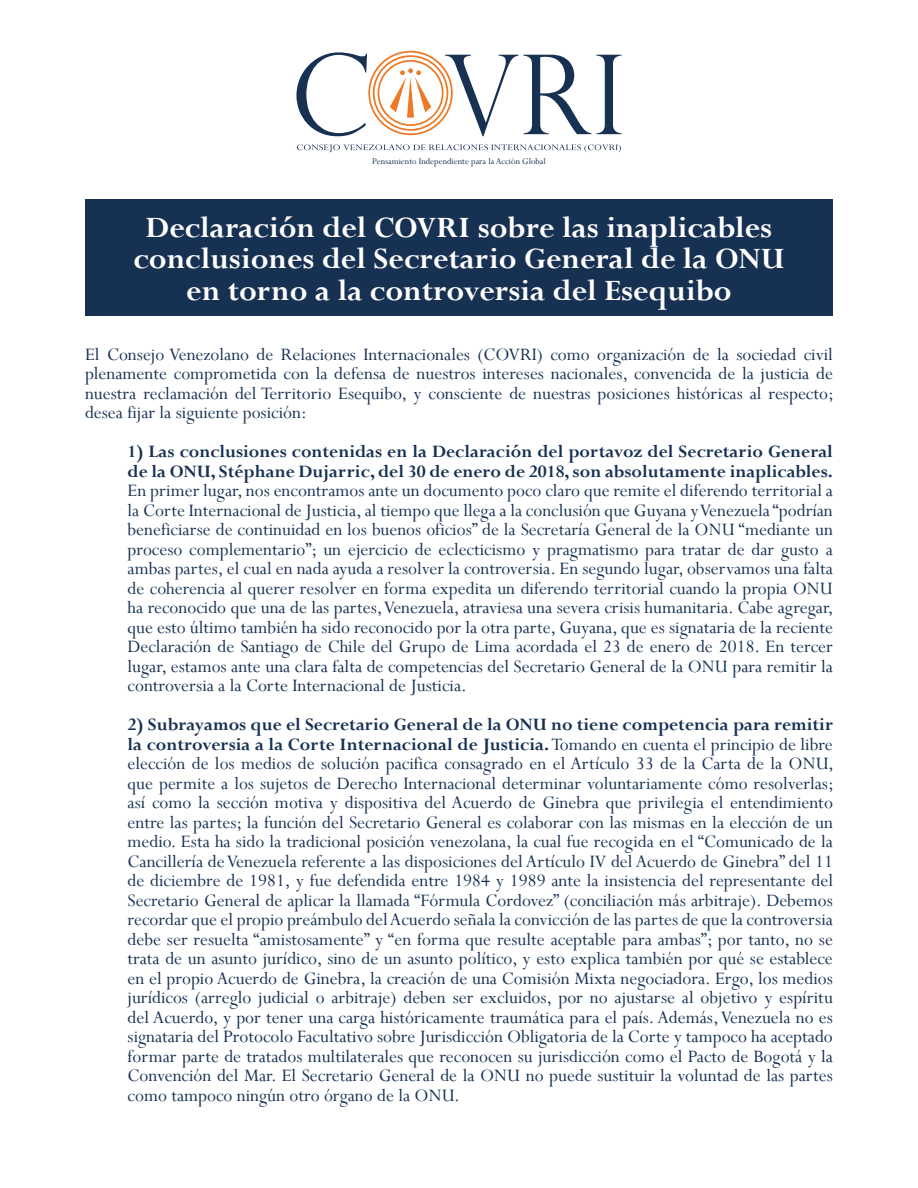
<style>
.page{position:relative;width:918px;height:1188px;background:#fff}
.page>*{position:absolute;margin:0;border:0;box-sizing:border-box;transform-origin:0 0}
.t1{font:700 33px/31.5px "Perpetua";color:#fff;text-align:center}
.t2{font:19.5px/19.5px "Perpetua";color:#173153;text-align:justify}
.t3{font:700 19.5px/19.5px "Perpetua";color:#173153}
.t4{font:9.75px "Perpetua";color:#173153}
.s1{font-weight:700}
</style>
<div class="page">
<div style="left:85px;top:200px;width:748px;height:116px;background:#173153"></div>
<svg style="left:296px;top:51px;width:326px;height:85px"></svg>
<svg style="left:297px;top:144px;width:324px;height:8px"></svg>
<p class="t4" style="left:372px;top:155px;width:175px">Pensamiento Independiente para la Acción Global</p>
<h1 class="t1" style="left:133px;top:211px;width:653px">Declaración del COVRI sobre las inaplicables conclusiones del Secretario General de la ONU en torno a la controversia del Esequibo</h1>
<p class="t2" style="left:85px;top:344px;width:750px">El Consejo Venezolano de Relaciones Internacionales (COVRI) como organización de la sociedad civil plenamente comprometida con la defensa de nuestros intereses nacionales, convencida de la justicia de nuestra reclamación del Territorio Esequibo, y consciente de nuestras posiciones históricas al respecto; desea fijar la siguiente posición:</p>
<p class="t3" style="left:128px;top:441px;width:707px">1) Las conclusiones contenidas en la Declaración del portavoz del Secretario General de la ONU, Stéphane Dujarric, del 30 de enero de 2018, son absolutamente inaplicables.</p>
<p class="t2" style="left:128px;top:480px;width:708px">En primer lugar, nos encontramos ante un documento poco claro que remite el diferendo territorial a la Corte Internacional de Justicia, al tiempo que llega a la conclusión que Guyana y Venezuela “podrían beneficiarse de continuidad en los buenos oficios” de la Secretaría General de la ONU “mediante un proceso complementario”; un ejercicio de eclecticismo y pragmatismo para tratar de dar gusto a ambas partes, el cual en nada ayuda a resolver la controversia. En segundo lugar, observamos una falta de coherencia al querer resolver en forma expedita un diferendo territorial cuando la propia ONU ha reconocido que una de las partes, Venezuela, atraviesa una severa crisis humanitaria. Cabe agregar, que esto último también ha sido reconocido por la otra parte, Guyana, que es signataria de la reciente Declaración de Santiago de Chile del Grupo de Lima acordada el 23 de enero de 2018. En tercer lugar, estamos ante una clara falta de competencias del Secretario General de la ONU para remitir la controversia a la Corte Internacional de Justicia.</p>
<p class="t2" style="left:128px;top:714px;width:708px"><span class="s1">2) Subrayamos que el Secretario General de la ONU no tiene competencia para remitir la controversia a la Corte Internacional de Justicia.</span> Tomando en cuenta el principio de libre elección de los medios de solución pacifica consagrado en el Artículo 33 de la Carta de la ONU, que permite a los sujetos de Derecho Internacional determinar voluntariamente cómo resolverlas; así como la sección motiva y dispositiva del Acuerdo de Ginebra que privilegia el entendimiento entre las partes; la función del Secretario General es colaborar con las mismas en la elección de un medio. Esta ha sido la tradicional posición venezolana, la cual fue recogida en el “Comunicado de la Cancillería de Venezuela referente a las disposiciones del Artículo IV del Acuerdo de Ginebra” del 11 de diciembre de 1981, y fue defendida entre 1984 y 1989 ante la insistencia del representante del Secretario General de aplicar la llamada “Fórmula Cordovez” (conciliación más arbitraje). Debemos recordar que el propio preámbulo del Acuerdo señala la convicción de las partes de que la controversia debe ser resuelta “amistosamente” y “en forma que resulte aceptable para ambas”; por tanto, no se trata de un asunto jurídico, sino de un asunto político, y esto explica también por qué se establece en el propio Acuerdo de Ginebra, la creación de una Comisión Mixta negociadora. Ergo, los medios jurídicos (arreglo judicial o arbitraje) deben ser excluidos, por no ajustarse al objetivo y espíritu del Acuerdo, y por tener una carga históricamente traumática para el país. Además, Venezuela no es signataria del Protocolo Facultativo sobre Jurisdicción Obligatoria de la Corte y tampoco ha aceptado formar parte de tratados multilaterales que reconocen su jurisdicción como el Pacto de Bogotá y la Convención del Mar. El Secretario General de la ONU no puede sustituir la voluntad de las partes como tampoco ningún otro órgano de la ONU.</p>
</div>
